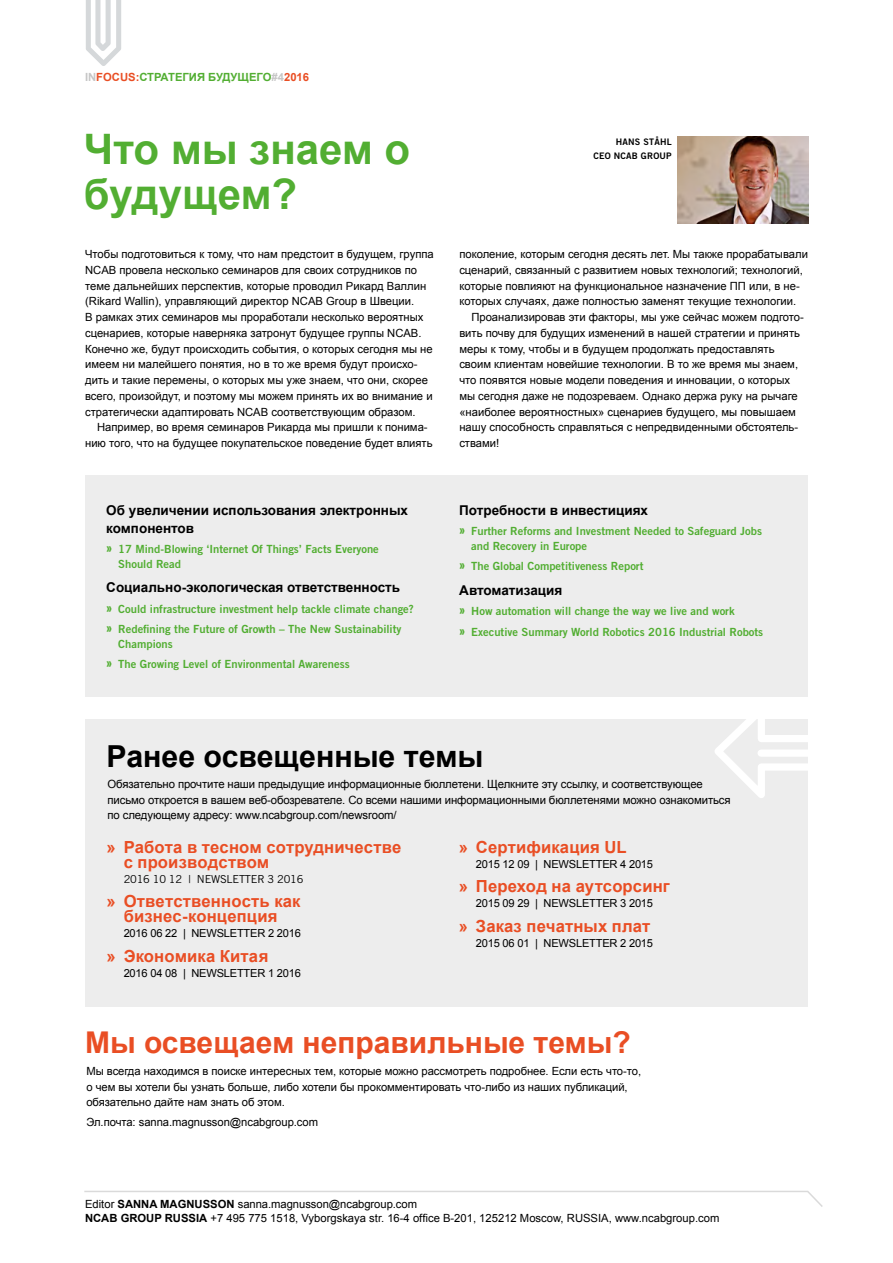
<style>
.page{position:relative;width:893px;height:1263px;background:#fff}
.page>*{position:absolute;margin:0;border:0;box-sizing:border-box;transform-origin:0 0}
.t1{font:700 42px/45px "Arial";color:#52ae32}
.t2{font:700 30.3px "Arial";color:#000}
.t3{font:700 30px "Arial";color:#e94e24}
.t4{font:700 16.65px/15.1px "Arial";letter-spacing:.01em;color:#e94e24}
.t5{font:700 13.5px/18px "Arial";color:#000}
.t6{font:11.4px/15.6px "Arial";letter-spacing:-.01em;color:#000}
.t7{font:11.25px/15.8px "Arial";color:#000}
.t8{font:11.25px/14.2px "Trade Gothic LT Bold Two";color:#52ae32}
.t9{font:700 11.25px "Arial";color:#52ae32}
.t10{font:11.1px "Arial";letter-spacing:-.02em;color:#000}
.t11{font:10.95px "Trade Gothic LT";letter-spacing:-.02em;color:#000}
.t12{font:9px/13.4px "Trade Gothic LT Bold Two";letter-spacing:.02em;color:#000;text-align:right}
.s1{color:#c6c6c6}
.s2{color:#e94e24}
.s3{font-family:"Bauhaus 93";font-size:16.5px}
.s4{font-weight:700}
</style>
<div class="page">
<svg style="left:86px;top:0;width:35px;height:66px"></svg>
<svg style="left:84px;top:1190px;width:739px;height:17px"></svg>
<img style="left:677px;top:137px;width:131px;height:87px">
<div style="left:85px;top:475px;width:723px;height:221px;background:#ededed"></div>
<div style="left:85px;top:719px;width:723px;height:288px;background:#ededed"></div>
<svg style="left:715px;top:719px;width:93px;height:79px"></svg>
<p class="t9" style="left:85px;top:69px;width:226px"><span class="s1">IN</span><span class="s2">FOCUS:</span>СТРАТЕГИЯ БУДУЩЕГО<span class="s1">#4</span><span class="s2">2016</span></p>
<h1 class="t1" style="left:84px;top:128px;width:328px">Что мы знаем о будущем?</h1>
<p class="t12" style="left:593px;top:135px;width:80px">HANS STÅHL<br>CEO NCAB GROUP</p>
<p class="t7" style="left:85px;top:246px;width:350px">Чтобы подготовиться к тому, что нам предстоит в будущем, группа NCAB провела несколько семинаров для своих сотрудников по теме дальнейших перспектив, которые проводил Рикард Валлин (Rikard Wallin), управляющий директор NCAB Group в Швеции.<br>В рамках этих семинаров мы проработали несколько вероятных сценариев, которые наверняка затронут будущее группы NCAB.<br>Конечно же, будут происходить события, о которых сегодня мы не имеем ни малейшего понятия, но в то же время будут происхо&shy;дить и такие перемены, о которых мы уже знаем, что они, скорее всего, произойдут, и поэтому мы можем принять их во внимание и стратегически адаптировать NCAB соответствующим образом.</p>
<p class="t7" style="left:85px;top:420px;width:349px;text-indent:12px">Например, во время семинаров Рикарда мы пришли к понима&shy;нию того, что на будущее покупательское поведение будет влиять</p>
<p class="t7" style="left:459px;top:246px;width:350px">поколение, которым сегодня десять лет. Мы также прорабатывали сценарий, связанный с развитием новых технологий; технологий, которые повлияют на функциональное назначение ПП или, в не&shy;которых случаях, даже полностью заменят текущие технологии.</p>
<p class="t7" style="left:459px;top:309px;width:346px;text-indent:12px">Проанализировав эти факторы, мы уже сейчас можем подгото&shy;вить почву для будущих изменений в нашей стратегии и принять меры к тому, чтобы и в будущем продолжать предоставлять своим клиентам новейшие технологии. В то же время мы знаем, что появятся новые модели поведения и инновации, о которых мы сегодня даже не подозреваем. Однако держа руку на рычаге «наиболее вероятностных» сценариев будущего, мы повышаем нашу способность справляться с непредвиденными обстоятель&shy;ствами!</p>
<p class="t5" style="left:106px;top:501px;width:303px">Об увеличении использования электронных компонентов</p>
<p class="t8" style="left:118px;top:542px;width:262px;text-indent:-12px"><span class="s3">»</span> 17 Mind-Blowing ‘Internet Of Things’ Facts Everyone<br>Should Read</p>
<p class="t5" style="left:106px;top:579px;width:295px">Социально-экологическая ответственность</p>
<p class="t8" style="left:106px;top:598px;width:309px;line-height:20.7px"><span class="s3">»</span> Could infrastructure investment help tackle climate change? <span class="s3">»</span> Redefining the Future of Growth – The New Sustainability</p>
<p class="t8" style="left:106px;top:633px;width:245px;line-height:20.5px;text-indent:12px">Champions<br><span class="s3">»</span> The Growing Level of Environmental Awareness</p>
<p class="t5" style="left:459px;top:501px;width:190px">Потребности в инвестициях</p>
<p class="t8" style="left:471px;top:524px;width:292px;text-indent:-12px"><span class="s3">»</span> Further Reforms and Investment Needed to Safeguard Jobs and Recovery in Europe</p>
<p class="t8" style="left:459px;top:559px;width:186px"><span class="s3">»</span> The Global Competitiveness Report</p>
<p class="t5" style="left:459px;top:581px;width:105px">Автоматизация</p>
<p class="t8" style="left:459px;top:601px;width:306px;line-height:20.7px"><span class="s3">»</span> How automation will change the way we live and work<br><span class="s3">»</span> Executive Summary World Robotics 2016 Industrial Robots</p>
<h2 class="t2" style="left:107px;top:736px;width:378px">Ранее освещенные темы</h2>
<p class="t6" style="left:108px;top:776px;width:625px">Обязательно прочтите наши предыдущие информационные бюллетени. Щелкните эту ссылку, и соответствующее письмо откроется в вашем веб-обозревателе. Со всеми нашими информационными бюллетенями можно ознакомиться по следующему адресу: www.ncabgroup.com/newsroom/</p>
<h3 class="t4" style="left:124px;top:840px;width:279px;text-indent:-17px">» Работа в тесном сотрудничестве с производством</h3>
<p class="t11" style="left:124px;top:872px;width:181px">2016 10 12 | NEWSLETTER 3 2016</p>
<h3 class="t4" style="left:107px;top:894px;width:196px;text-align:center">» Ответственность как бизнес-концепция</h3>
<p class="t10" style="left:124px;top:926px;width:179px">2016 06 22 | NEWSLETTER 2 2016</p>
<h3 class="t4" style="left:107px;top:949px;width:163px">» Экономика Китая</h3>
<p class="t10" style="left:124px;top:966px;width:179px">2016 04 08 | NEWSLETTER 1 2016</p>
<h3 class="t4" style="left:459px;top:840px;width:170px">» Сертификация UL</h3>
<p class="t10" style="left:476px;top:857px;width:179px">2015 12 09 | NEWSLETTER 4 2015</p>
<h3 class="t4" style="left:459px;top:879px;width:213px">» Переход на аутсорсинг</h3>
<p class="t10" style="left:476px;top:896px;width:179px">2015 09 29 | NEWSLETTER 3 2015</p>
<h3 class="t4" style="left:459px;top:918px;width:193px">» Заказ печатных плат</h3>
<p class="t10" style="left:476px;top:935px;width:179px">2015 06 01 | NEWSLETTER 2 2015</p>
<h3 class="t3" style="left:85px;top:1022px;width:547px">Мы освещаем неправильные темы?</h3>
<p class="t7" style="left:86px;top:1063px;width:556px">Мы всегда находимся в поиске интересных тем, которые можно рассмотреть подробнее. Если есть что-то, о чем вы хотели бы узнать больше, либо хотели бы прокомментировать что-либо из наших публикаций, обязательно дайте нам знать об этом.</p>
<p class="t7" style="left:86px;top:1115px;width:233px">Эл.почта: sanna.magnusson@ncabgroup.com</p>
<p class="t7" style="left:85px;top:1197px;width:636px;line-height:14.2px">Editor <span class="s4">SANNA MAGNUSSON</span> sanna.magnusson@ncabgroup.com<br><span class="s4">NCAB GROUP RUSSIA</span> +7 495 775 1518, Vyborgskaya str. 16-4 office B-201, 125212 Moscow, RUSSIA, www.ncabgroup.com</p>
</div>
